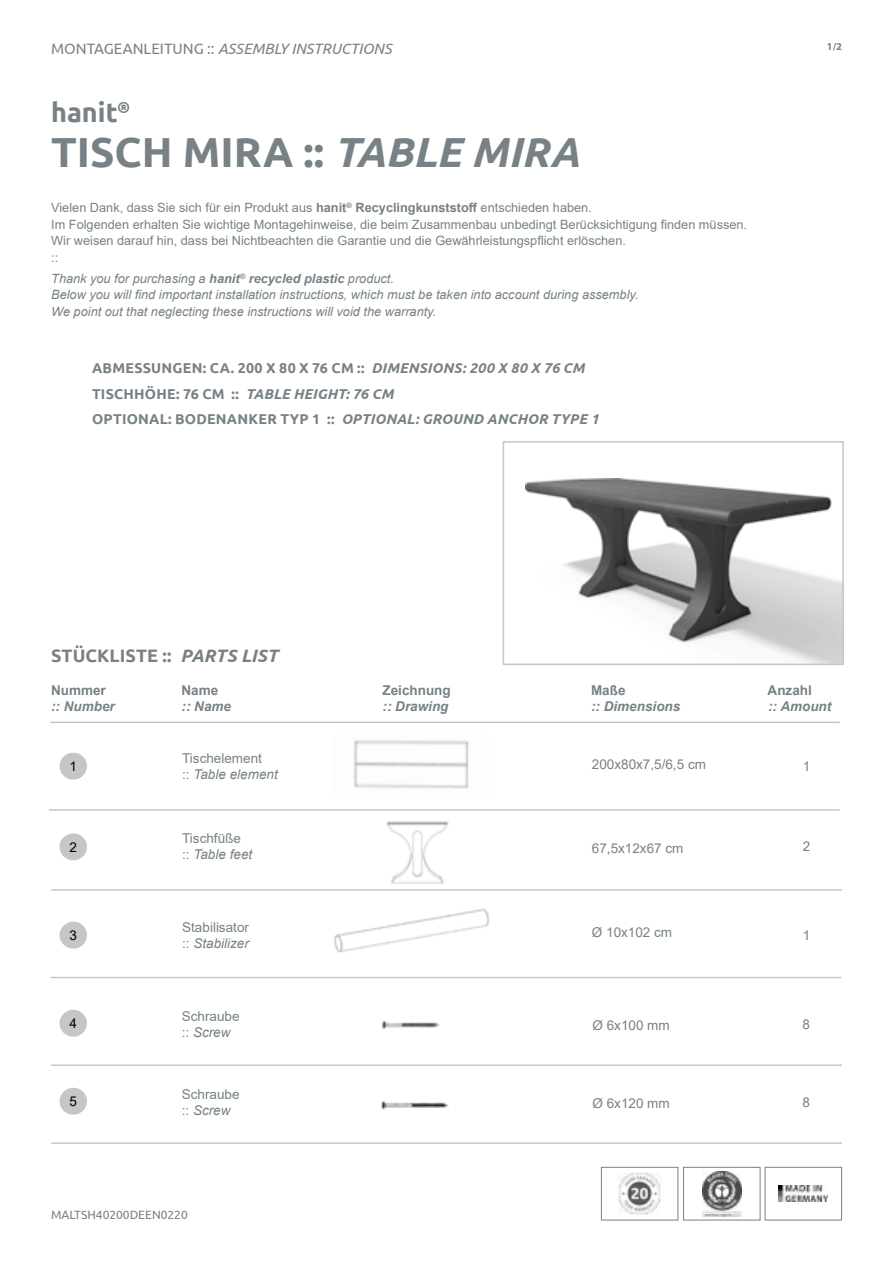
<style>
.page{position:relative;width:893px;height:1263px;background:#fff}
.page>*{position:absolute;margin:0;border:0;box-sizing:border-box;transform-origin:0 0}
.t1{font:700 42px "Ubuntu";color:#778186}
.t2{font:700 27px "Ubuntu";color:#778186}
.t3{font:700 18px "Ubuntu";letter-spacing:.005em;color:#778186}
.t4{font:italic 15px "Ubuntu";color:#778186}
.t5{font:700 14.25px/25.5px "Ubuntu";letter-spacing:.015em;color:#778186}
.t6{font:13.5px/16.2px "Arial";color:#778186}
.t7{font:italic 700 13.5px "Arial";color:#778186}
.t8{font:700 13.5px "Arial";color:#778186}
.t9{font:13.5px "Arial";color:#000}
.t10{font:12.75px/16.5px "Arial";color:#778186}
.t11{font:italic 12.75px/16.5px "Arial";color:#778186}
.t12{font:12px "Ubuntu";color:#778186}
.t13{font:700 10.5px "Myriad Pro";color:#778186}
.s1{font-style:normal}
.s2{font-style:italic}
.s3{font-weight:700}
</style>
<div class="page">
<img style="left:618px;top:1172px;width:43px;height:43px">
<div style="left:601px;top:1167px;width:77px;height:53px;border:1px solid #778186"></div>
<img style="left:779px;top:1186px;width:49px;height:15px">
<div style="left:765px;top:1167px;width:77px;height:53px;border:1px solid #778186"></div>
<img style="left:526px;top:479px;width:315px;height:183px">
<div style="left:503px;top:441px;width:341px;height:224px;border:2px solid #c6c6c6"></div>
<img style="left:354px;top:740px;width:115px;height:49px">
<hr style="left:49px;top:809px;width:791px;height:2px;background:#c6c6c6">
<hr style="left:50px;top:721px;width:790px;height:2px;background:#c6c6c6">
<div style="left:60px;top:753px;width:27px;height:27px;background:#c6c6c6;border-radius:50%"></div>
<hr style="left:51px;top:889px;width:791px;height:2px;background:#c6c6c6">
<div style="left:60px;top:833px;width:27px;height:27px;background:#c6c6c6;border-radius:50%"></div>
<img style="left:386px;top:821px;width:63px;height:63px">
<hr style="left:50px;top:977px;width:791px;height:1px;background:#c6c6c6">
<div style="left:60px;top:922px;width:27px;height:26px;background:#c6c6c6;border-radius:50%"></div>
<hr style="left:51px;top:1064px;width:791px;height:2px;background:#c6c6c6">
<img style="left:702px;top:1171px;width:39px;height:46px">
<div style="left:683px;top:1167px;width:77px;height:53px;border:1px solid #778186"></div>
<div style="left:60px;top:1010px;width:27px;height:27px;background:#c6c6c6;border-radius:50%"></div>
<img style="left:334px;top:908px;width:156px;height:45px">
<img style="left:382px;top:1021px;width:58px;height:9px">
<hr style="left:51px;top:1142px;width:791px;height:2px;background:#c6c6c6">
<div style="left:60px;top:1088px;width:27px;height:27px;background:#c6c6c6;border-radius:50%"></div>
<img style="left:381px;top:1101px;width:68px;height:9px">
<p class="t4" style="left:51px;top:40px;width:342px"><span class="s1">MONTAGEANLEITUNG ::</span> ASSEMBLY INSTRUCTIONS</p>
<p class="t13" style="left:827px;top:41px;width:17px">1/2</p>
<h2 class="t2" style="left:51px;top:96px;width:81px">hanit<sup>®</sup></h2>
<h1 class="t1" style="left:51px;top:127px;width:530px">TISCH MIRA :: <span class="s2">TABLE MIRA</span></h1>
<p class="t10" style="left:51px;top:200px;width:697px">Vielen Dank, dass Sie sich für ein Produkt aus <span class="s3">hanit</span><sup>®</sup> <span class="s3">Recyclingkunststoff</span> entschieden haben.<br>Im Folgenden erhalten Sie wichtige Montagehinweise, die beim Zusammenbau unbedingt Berücksichtigung finden müssen.<br>Wir weisen darauf hin, dass bei Nichtbeachten die Garantie und die Gewährleistungspflicht erlöschen.<br>::</p>
<p class="t11" style="left:51px;top:270px;width:589px">Thank you for purchasing a <span class="s3">hanit</span><sup>®</sup> <span class="s3">recycled plastic</span> product.<br>Below you will find important installation instructions, which must be taken into account during assembly.<br>We point out that neglecting these instructions will void the warranty.</p>
<p class="t5" style="left:92px;top:355px;width:508px">ABMESSUNGEN: CA. 200 X 80 X 76 CM :: <span class="s2">DIMENSIONS: 200 X 80 X 76 CM<br></span>TISCHHÖHE: 76 CM :: <span class="s2">TABLE HEIGHT: 76 CM<br></span>OPTIONAL: BODENANKER TYP 1 :: <span class="s2">OPTIONAL: GROUND ANCHOR TYPE 1</span></p>
<h3 class="t3" style="left:51px;top:645px;width:228px">STÜCKLISTE :: <span class="s2">PARTS LIST</span></h3>
<p class="t8" style="left:51px;top:681px;width:56px">Nummer</p>
<p class="t8" style="left:182px;top:681px;width:38px">Name</p>
<p class="t8" style="left:383px;top:681px;width:70px">Zeichnung</p>
<p class="t8" style="left:591px;top:681px;width:36px">Maße</p>
<p class="t8" style="left:768px;top:681px;width:46px">Anzahl</p>
<p class="t7" style="left:51px;top:697px;width:65px">:: Number</p>
<p class="t7" style="left:182px;top:697px;width:51px">:: Name</p>
<p class="t7" style="left:383px;top:697px;width:68px">:: Drawing</p>
<p class="t7" style="left:591px;top:697px;width:91px">:: Dimensions</p>
<p class="t7" style="left:768px;top:697px;width:65px">:: Amount</p>
<p class="t9" style="left:70px;top:757px;width:9px">1</p>
<p class="t6" style="left:182px;top:749px;width:97px">Tischelement<br>:: <span class="s2">Table element</span></p>
<p class="t6" style="left:803px;top:758px;width:9px">1</p>
<p class="t6" style="left:592px;top:756px;width:116px">200x80x7,5/6,5 cm</p>
<p class="t9" style="left:70px;top:838px;width:9px">2</p>
<p class="t9" style="left:70px;top:926px;width:9px">3</p>
<p class="t9" style="left:70px;top:1014px;width:9px">4</p>
<p class="t6" style="left:182px;top:830px;width:72px">Tischfüße<br>:: <span class="s2">Table feet</span></p>
<p class="t6" style="left:803px;top:838px;width:9px">2</p>
<p class="t6" style="left:592px;top:840px;width:93px">67,5x12x67 cm</p>
<p class="t6" style="left:182px;top:918px;width:68px">Stabilisator :: <span class="s2">Stabilizer</span></p>
<p class="t6" style="left:592px;top:924px;width:82px">Ø 10x102 cm</p>
<p class="t6" style="left:803px;top:927px;width:9px">1</p>
<p class="t6" style="left:182px;top:1008px;width:59px">Schraube :: <span class="s2">Screw</span></p>
<p class="t6" style="left:592px;top:1017px;width:79px">Ø 6x100 mm</p>
<p class="t6" style="left:802px;top:1016px;width:9px">8</p>
<p class="t9" style="left:70px;top:1092px;width:9px">5</p>
<p class="t6" style="left:182px;top:1086px;width:59px">Schraube :: <span class="s2">Screw</span></p>
<p class="t6" style="left:592px;top:1095px;width:79px">Ø 6x120 mm</p>
<p class="t6" style="left:802px;top:1094px;width:9px">8</p>
<p class="t12" style="left:51px;top:1207px;width:138px">MALTSH40200DEEN0220</p>
</div>
